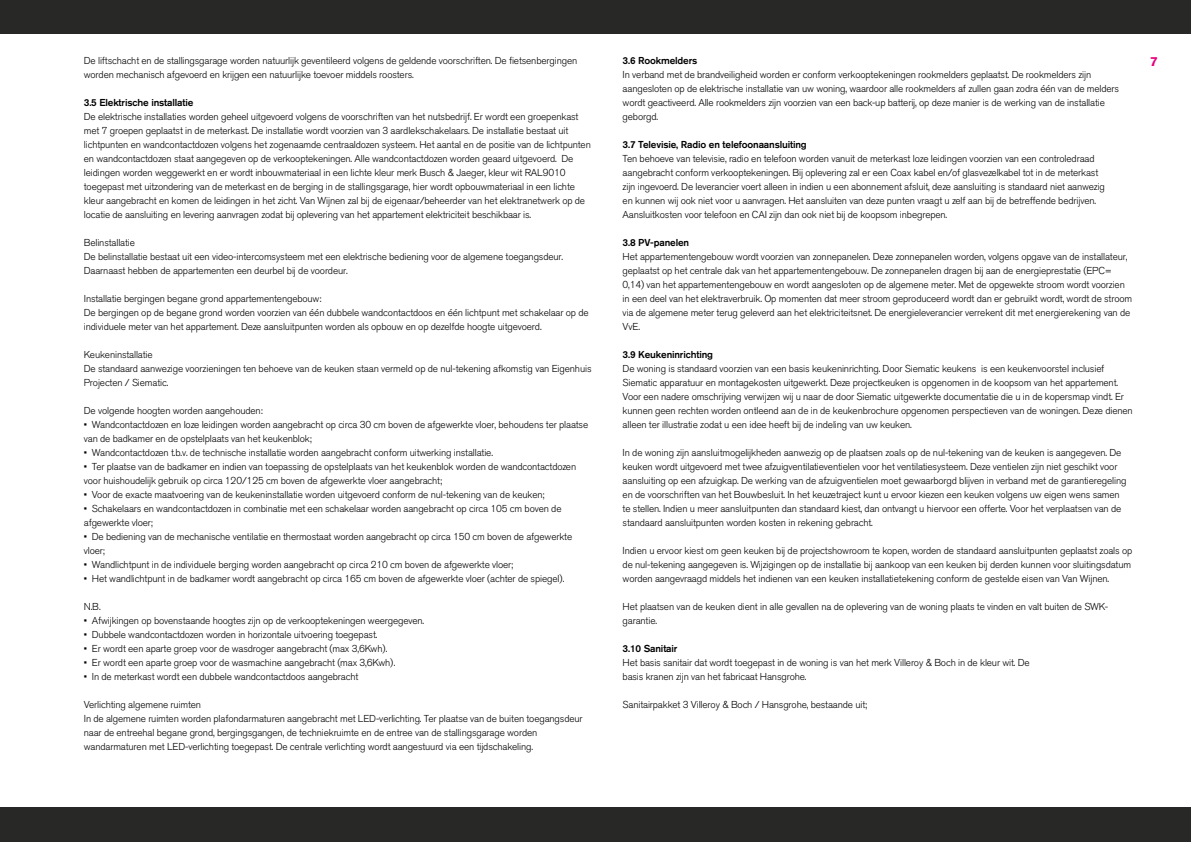
<style>
.page{position:relative;width:1191px;height:842px;background:#fff}
.page>*{position:absolute;margin:0;border:0;box-sizing:border-box;transform-origin:0 0}
.t1{font:700 13px "Akzidenz Grotesk BQ";color:#e6007d}
.t2{font:300 10px/14px "Akzidenz Grotesk BQ";letter-spacing:-.015em;color:#000}
.t3{font:500 10px "Akzidenz Grotesk BQ";letter-spacing:-.015em;color:#000}
</style>
<div class="page">
<div style="left:0;top:0;width:1191px;height:33px;background:#282827"></div>
<div style="left:0;top:808px;width:1191px;height:34px;background:#282827"></div>
<p class="t2" style="left:84px;top:53px;width:495px">De liftschacht en de stallingsgarage worden natuurlijk geventileerd volgens de geldende voorschriften. De fietsenbergingen worden mechanisch afgevoerd en krijgen een natuurlijke toevoer middels roosters.</p>
<p class="t3" style="left:84px;top:96px;width:111px">3.5 Elektrische installatie</p>
<p class="t2" style="left:84px;top:109px;width:508px">De elektrische installaties worden geheel uitgevoerd volgens de voorschriften van het nutsbedrijf. Er wordt een groepenkast met 7 groepen geplaatst in de meterkast. De installatie wordt voorzien van 3 aardlekschakelaars. De installatie bestaat uit lichtpunten en wandcontactdozen volgens het zogenaamde centraaldozen systeem. Het aantal en de positie van de lichtpunten en wandcontactdozen staat aangegeven op de verkooptekeningen. Alle wandcontactdozen worden geaard uitgevoerd. De leidingen worden weggewerkt en er wordt inbouwmateriaal in een lichte kleur merk Busch &amp; Jaeger, kleur wit RAL9010 toegepast met uitzondering van de meterkast en de berging in de stallingsgarage, hier wordt opbouwmateriaal in een lichte kleur aangebracht en komen de leidingen in het zicht. Van Wijnen zal bij de eigenaar/beheerder van het elektranetwerk op de locatie de aansluiting en levering aanvragen zodat bij oplevering van het appartement elektriciteit beschikbaar is.</p>
<p class="t2" style="left:84px;top:235px;width:481px">Belinstallatie<br>De belinstallatie bestaat uit een video-intercomsysteem met een elektrische bediening voor de algemene toegangsdeur.<br>Daarnaast hebben de appartementen een deurbel bij de voordeur.</p>
<p class="t2" style="left:84px;top:291px;width:506px">Installatie bergingen begane grond appartementengebouw:<br>De bergingen op de begane grond worden voorzien van één dubbele wandcontactdoos en één lichtpunt met schakelaar op de individuele meter van het appartement. Deze aansluitpunten worden als opbouw en op dezelfde hoogte uitgevoerd.</p>
<p class="t2" style="left:84px;top:347px;width:509px">Keukeninstallatie<br>De standaard aanwezige voorzieningen ten behoeve van de keuken staan vermeld op de nul-tekening afkomstig van Eigenhuis<br>Projecten / Siematic.</p>
<p class="t2" style="left:84px;top:403px;width:180px">De volgende hoogten worden aangehouden:</p>
<p class="t2" style="left:84px;top:417px;width:506px">• Wandcontactdozen en loze leidingen worden aangebracht op circa 30 cm boven de afgewerkte vloer, behoudens ter plaatse van de badkamer en de opstelplaats van het keukenblok;</p>
<p class="t2" style="left:84px;top:445px;width:410px">• Wandcontactdozen t.b.v. de technische installatie worden aangebracht conform uitwerking installatie.</p>
<p class="t2" style="left:84px;top:459px;width:494px">• Ter plaatse van de badkamer en indien van toepassing de opstelplaats van het keukenblok worden de wandcontactdozen voor huishoudelijk gebruik op circa 120/125 cm boven de afgewerkte vloer aangebracht;</p>
<p class="t2" style="left:84px;top:487px;width:462px">• Voor de exacte maatvoering van de keukeninstallatie worden uitgevoerd conform de nul-tekening van de keuken;</p>
<p class="t2" style="left:84px;top:501px;width:479px">• Schakelaars en wandcontactdozen in combinatie met een schakelaar worden aangebracht op circa 105 cm boven de afgewerkte vloer;</p>
<p class="t2" style="left:84px;top:529px;width:490px">• De bediening van de mechanische ventilatie en thermostaat worden aangebracht op circa 150 cm boven de afgewerkte vloer;</p>
<p class="t2" style="left:84px;top:557px;width:431px">• Wandlichtpunt in de individuele berging worden aangebracht op circa 210 cm boven de afgewerkte vloer;</p>
<p class="t2" style="left:84px;top:571px;width:482px">• Het wandlichtpunt in de badkamer wordt aangebracht op circa 165 cm boven de afgewerkte vloer (achter de spiegel).</p>
<p class="t2" style="left:84px;top:599px;width:18px">N.B.</p>
<p class="t2" style="left:84px;top:613px;width:342px">• Afwijkingen op bovenstaande hoogtes zijn op de verkooptekeningen weergegeven.</p>
<p class="t2" style="left:84px;top:627px;width:295px">• Dubbele wandcontactdozen worden in horizontale uitvoering toegepast.</p>
<p class="t2" style="left:84px;top:641px;width:305px">• Er wordt een aparte groep voor de wasdroger aangebracht (max 3,6Kwh).</p>
<p class="t2" style="left:84px;top:655px;width:313px">• Er wordt een aparte groep voor de wasmachine aangebracht (max 3,6Kwh).</p>
<p class="t2" style="left:84px;top:669px;width:276px">• In de meterkast wordt een dubbele wandcontactdoos aangebracht</p>
<p class="t2" style="left:84px;top:697px;width:500px">Verlichting algemene ruimten<br>In de algemene ruimten worden plafondarmaturen aangebracht met LED-verlichting. Ter plaatse van de buiten toegangsdeur naar de entreehal begane grond, bergingsgangen, de techniekruimte en de entree van de stallingsgarage worden wandarmaturen met LED-verlichting toegepast. De centrale verlichting wordt aangestuurd via een tijdschakeling.</p>
<p class="t3" style="left:622px;top:54px;width:76px">3.6 Rookmelders</p>
<p class="t2" style="left:622px;top:67px;width:498px">In verband met de brandveiligheid worden er conform verkooptekeningen rookmelders geplaatst. De rookmelders zijn aangesloten op de elektrische installatie van uw woning, waardoor alle rookmelders af zullen gaan zodra één van de melders wordt geactiveerd. Alle rookmelders zijn voorzien van een back-up batterij, op deze manier is de werking van de installatie geborgd.</p>
<p class="t3" style="left:622px;top:138px;width:186px">3.7 Televisie, Radio en telefoonaansluiting</p>
<p class="t2" style="left:622px;top:151px;width:484px">Ten behoeve van televisie, radio en telefoon worden vanuit de meterkast loze leidingen voorzien van een controledraad aangebracht conform verkooptekeningen. Bij oplevering zal er een Coax kabel en/of glasvezelkabel tot in de meterkast zijn ingevoerd. De leverancier voert alleen in indien u een abonnement afsluit, deze aansluiting is standaard niet aanwezig en kunnen wij ook niet voor u aanvragen. Het aansluiten van deze punten vraagt u zelf aan bij de betreffende bedrijven.<br>Aansluitkosten voor telefoon en CAI zijn dan ook niet bij de koopsom inbegrepen.</p>
<p class="t3" style="left:622px;top:236px;width:68px">3.8 PV-panelen</p>
<p class="t2" style="left:622px;top:249px;width:511px">Het appartementengebouw wordt voorzien van zonnepanelen. Deze zonnepanelen worden, volgens opgave van de installateur, geplaatst op het centrale dak van het appartementengebouw. De zonnepanelen dragen bij aan de energieprestatie (EPC= 0,14) van het appartementengebouw en wordt aangesloten op de algemene meter. Met de opgewekte stroom wordt voorzien in een deel van het elektraverbruik. Op momenten dat meer stroom geproduceerd wordt dan er gebruikt wordt, wordt de stroom via de algemene meter terug geleverd aan het elektriciteitsnet. De energieleverancier verrekent dit met energierekening van de VvE.</p>
<p class="t3" style="left:622px;top:348px;width:92px">3.9 Keukeninrichting</p>
<p class="t2" style="left:622px;top:361px;width:511px">De woning is standaard voorzien van een basis keukeninrichting. Door Siematic keukens is een keukenvoorstel inclusief Siematic apparatuur en montagekosten uitgewerkt. Deze projectkeuken is opgenomen in de koopsom van het appartement.<br>Voor een nadere omschrijving verwijzen wij u naar de door Siematic uitgewerkte documentatie die u in de kopersmap vindt. Er kunnen geen rechten worden ontleend aan de in de keukenbrochure opgenomen perspectieven van de woningen. Deze dienen alleen ter illustratie zodat u een idee heeft bij de indeling van uw keuken.</p>
<p class="t2" style="left:622px;top:445px;width:505px">In de woning zijn aansluitmogelijkheden aanwezig op de plaatsen zoals op de nul-tekening van de keuken is aangegeven. De keuken wordt uitgevoerd met twee afzuigventilatieventielen voor het ventilatiesysteem. Deze ventielen zijn niet geschikt voor aansluiting op een afzuigkap. De werking van de afzuigventielen moet gewaarborgd blijven in verband met de garantieregeling en de voorschriften van het Bouwbesluit. In het keuzetraject kunt u ervoor kiezen een keuken volgens uw eigen wens samen te stellen. Indien u meer aansluitpunten dan standaard kiest, dan ontvangt u hiervoor een offerte. Voor het verplaatsen van de standaard aansluitpunten worden kosten in rekening gebracht.</p>
<p class="t2" style="left:622px;top:543px;width:511px;text-align:justify">Indien u ervoor kiest om geen keuken bij de projectshowroom te kopen, worden de standaard aansluitpunten geplaatst zoals op de nul-tekening aangegeven is. Wijzigingen op de installatie bij aankoop van een keuken bij derden kunnen voor sluitingsdatum worden aangevraagd middels het indienen van een keuken installatietekening conform de gestelde eisen van Van Wijnen.</p>
<p class="t2" style="left:622px;top:599px;width:487px">Het plaatsen van de keuken dient in alle gevallen na de oplevering van de woning plaats te vinden en valt buiten de SWK&shy;garantie.</p>
<p class="t3" style="left:622px;top:642px;width:56px">3.10 Sanitair</p>
<p class="t2" style="left:622px;top:655px;width:409px">Het basis sanitair dat wordt toegepast in de woning is van het merk Villeroy &amp; Boch in de kleur wit. De basis kranen zijn van het fabricaat Hansgrohe.</p>
<p class="t2" style="left:622px;top:697px;width:246px">Sanitairpakket 3 Villeroy &amp; Boch / Hansgrohe, bestaande uit;</p>
<h1 class="t1" style="left:1150px;top:54px;width:9px">7</h1>
</div>
